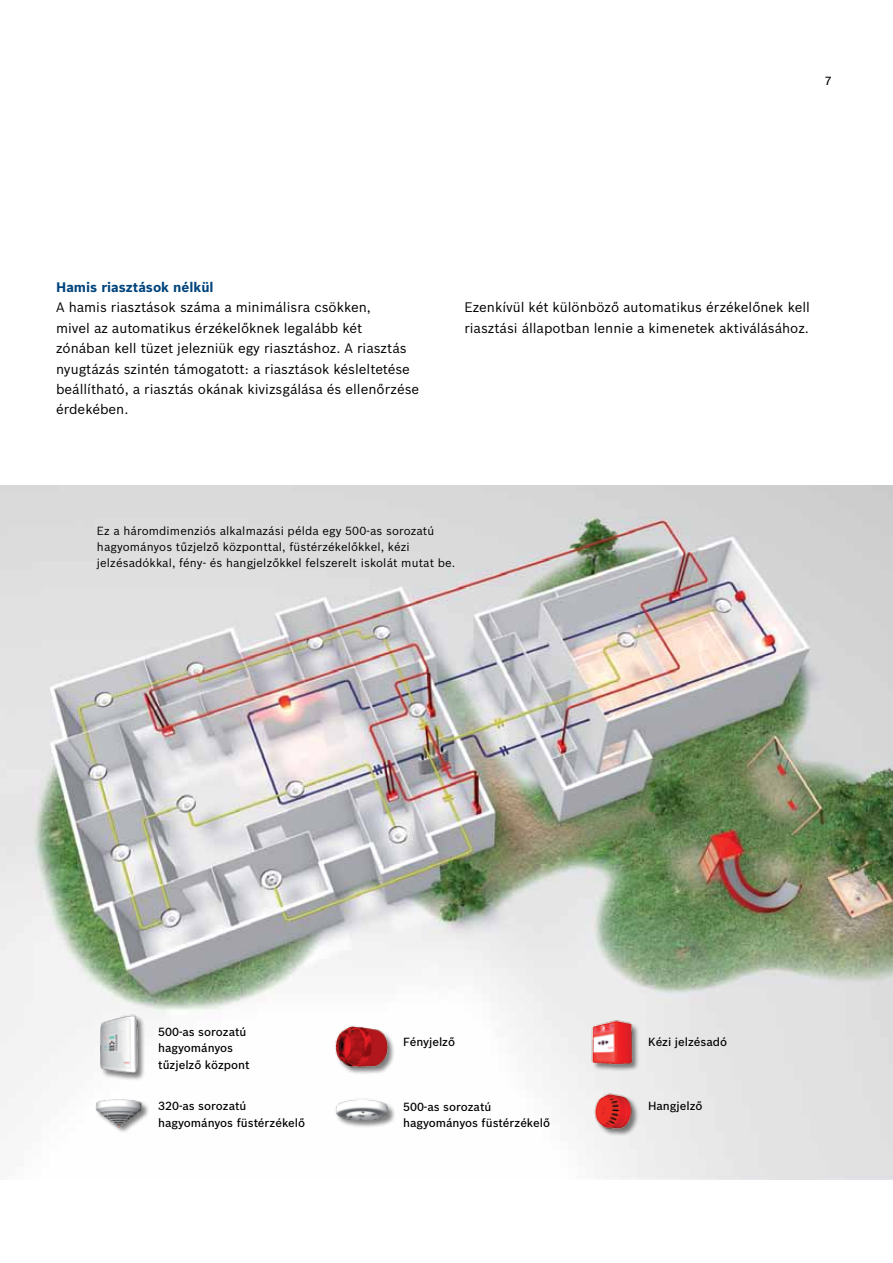
<style>
.page{position:relative;width:893px;height:1263px;background:#fff}
.page>*{position:absolute;margin:0;border:0;box-sizing:border-box;transform-origin:0 0}
.t1{font:13.5px/20.4px "Bosch Sans";color:#000}
.t2{font:700 13.5px "Bosch Sans";color:#00447c}
.t3{font:11.55px/16.4px "Bosch Sans";letter-spacing:.01em;color:#000}
.t4{font:500 11.55px/16.4px "Bosch Sans";color:#000}
</style>
<div class="page">
<img style="left:0;top:485px;width:893px;height:694px">
<img style="left:585px;top:1003px;width:69px;height:85px">
<img style="left:328px;top:1004px;width:68px;height:85px">
<img style="left:570px;top:1088px;width:85px;height:58px">
<img style="left:326px;top:1091px;width:74px;height:51px">
<img style="left:90px;top:1006px;width:63px;height:77px">
<img style="left:83px;top:1089px;width:74px;height:51px">
<p class="t4" style="left:825px;top:72px;width:8px">7</p>
<p class="t2" style="left:56px;top:277px;width:159px">Hamis riasztások nélkül</p>
<p class="t1" style="left:56px;top:296px;width:365px">A hamis riasztások száma a minimálisra csökken,<br>mivel az automatikus érzékelőknek legalább két zónában kell tüzet jelezniük egy riasztáshoz. A riasztás nyugtázás szintén támogatott: a riasztások késleltetése beállítható, a riasztás okának kivizsgálása és ellenőrzése érdekében.</p>
<p class="t1" style="left:464px;top:296px;width:347px">Ezenkívül két különböző automatikus érzékelőnek kell riasztási állapotban lennie a kimenetek aktiválásához.</p>
<p class="t3" style="left:97px;top:522px;width:360px">Ez a háromdimenziós alkalmazási példa egy 500-as sorozatú hagyományos tűzjelző központtal, füstérzékelőkkel, kézi jelzésadókkal, fény- és hangjelzőkkel felszerelt iskolát mutat be.</p>
<p class="t4" style="left:158px;top:1023px;width:93px">500-as sorozatú hagyományos tűzjelző központ</p>
<p class="t4" style="left:158px;top:1097px;width:148px">320-as sorozatú hagyományos füstérzékelő</p>
<p class="t4" style="left:403px;top:1098px;width:148px">500-as sorozatú hagyományos füstérzékelő</p>
<p class="t4" style="left:403px;top:1032px;width:53px">Fényjelző</p>
<p class="t4" style="left:648px;top:1032px;width:81px">Kézi jelzésadó</p>
<p class="t4" style="left:648px;top:1097px;width:56px">Hangjelző</p>
</div>
